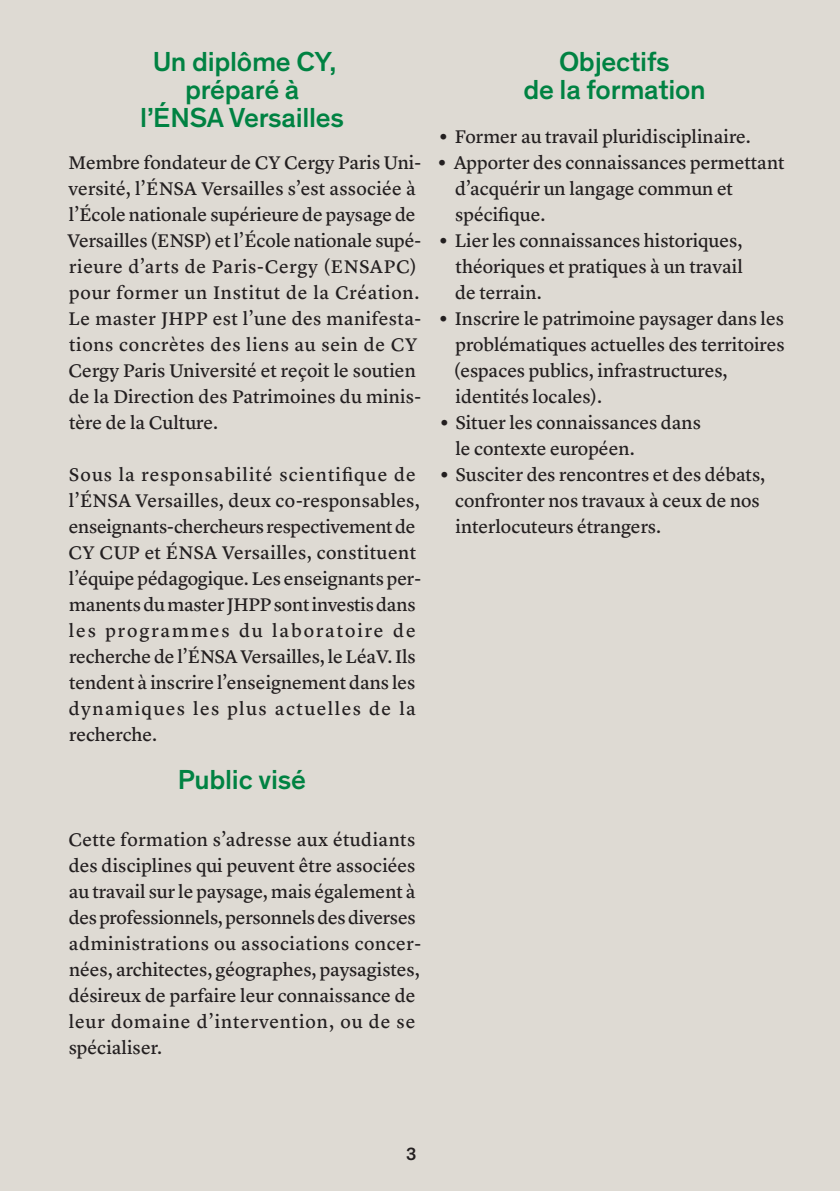
<style>
.page{position:relative;width:840px;height:1191px;background:#fff}
.page>*{position:absolute;margin:0;border:0;box-sizing:border-box;transform-origin:0 0}
._2-Titre_2{font:500 28px/28px "Theinhardt";letter-spacing:-.01em;color:#008242;text-align:center}
._3-Texte_Courant_jus{font:19px/26px "Lyon Text Regular No.2";color:#231f20}
._3-Texte_Courant_jus-2{font:500 18px "Theinhardt";color:#231f20}
.s1{font-family:"Theinhardt";font-weight:500}
</style>
<div class="page">
<div style="left:0;top:0;width:839px;height:1191px;background:#dedad3"></div>
<p class="_2-Titre_2" style="left:140px;top:46px;width:205px">Un diplôme CY, préparé à l’ÉNSA Versailles</p>
<p class="_3-Texte_Courant_jus" style="left:68px;top:148px;width:355px">Membre fondateur de CY Cergy Paris Uni&shy;versité, l’ÉNSA Versailles s’est associée à l’École nationale supérieure de paysage de Versailles (ENSP) et l’École nationale supé&shy;rieure d’arts de Paris-Cergy (ENSAPC) pour former un Institut de la Création.<br>Le master JHPP est l’une des manifesta&shy;tions concrètes des liens au sein de CY Cergy Paris Université et reçoit le soutien de la Direction des Patrimoines du minis&shy;tère de la Culture.</p>
<p class="_3-Texte_Courant_jus" style="left:68px;top:460px;width:354px">Sous la responsabilité scientifique de l’ÉNSA Versailles, deux co-responsables, enseignants-chercheurs respectivement de CY CUP et ÉNSA Versailles, constituent l’équipe pédagogique. Les enseignants per&shy;manents du master JHPP sont investis dans les programmes du laboratoire de recherche de l’ÉNSA Versailles, le LéaV. Ils tendent à inscrire l’enseignement dans les dynamiques les plus actuelles de la recherche.</p>
<p class="_2-Titre_2" style="left:178px;top:764px;width:129px">Public visé</p>
<p class="_3-Texte_Courant_jus" style="left:68px;top:824px;width:354px">Cette formation s’adresse aux étudiants des disciplines qui peuvent être associées au travail sur le paysage, mais également à des professionnels, personnels des diverses administrations ou associations concer&shy;nées, architectes, géographes, paysagistes, désireux de parfaire leur connaissance de leur domaine d’intervention, ou de se spécialiser.</p>
<p class="_2-Titre_2" style="left:523px;top:46px;width:184px">Objectifs<br>de la formation</p>
<p class="_3-Texte_Courant_jus" style="left:439px;top:122px;width:312px"><span class="s1">•</span> Former au travail pluridisciplinaire.</p>
<p class="_3-Texte_Courant_jus" style="left:455px;top:148px;width:331px;text-indent:-17px"><span class="s1">•</span> Apporter des connaissances permettant d’acquérir un langage commun et spécifique.</p>
<p class="_3-Texte_Courant_jus" style="left:455px;top:226px;width:289px;text-align:justify;text-indent:-16px"><span class="s1">•</span> Lier les connaissances historiques, théoriques et pratiques à un travail de terrain.</p>
<p class="_3-Texte_Courant_jus" style="left:453px;top:304px;width:332px;text-indent:-14px"><span class="s1">•</span> Inscrire le patrimoine paysager dans les problématiques actuelles des territoires (espaces publics, infrastructures, identités locales).</p>
<p class="_3-Texte_Courant_jus" style="left:455px;top:408px;width:247px;text-indent:-15px"><span class="s1">•</span> Situer les connaissances dans le contexte européen.</p>
<p class="_3-Texte_Courant_jus" style="left:455px;top:460px;width:311px;text-indent:-15px"><span class="s1">•</span> Susciter des rencontres et des débats, confronter nos travaux à ceux de nos interlocuteurs étrangers.</p>
<p class="_3-Texte_Courant_jus-2" style="left:406px;top:1140px;width:12px">3</p>
</div>
